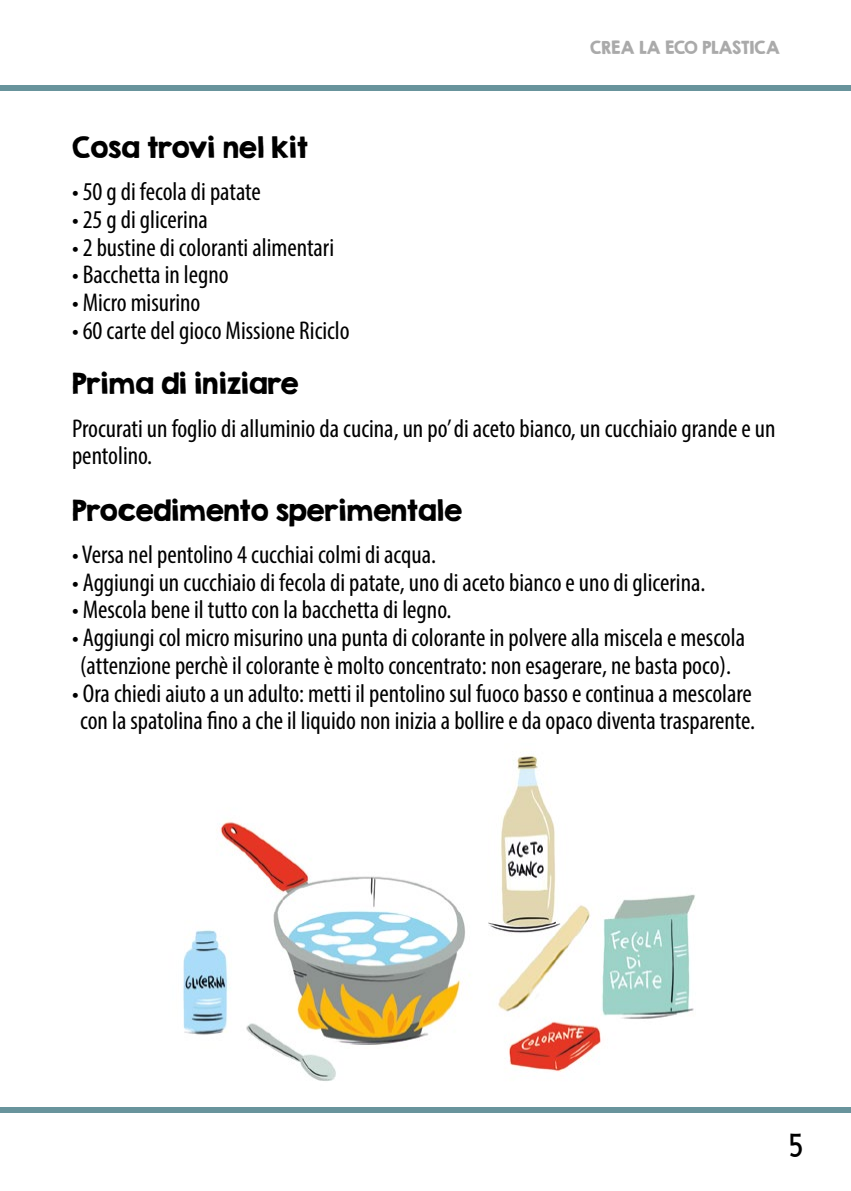
<style>
.page{position:relative;width:851px;height:1191px;background:#fff}
.page>*{position:absolute;margin:0;border:0;box-sizing:border-box;transform-origin:0 0}
.t1{font:26px "KG Second Chances Solid";color:#000}
.t2{font:condensed 25.8px/27.8px "Myriad Pro";color:#000;text-align:center}
.t3{font:24px "KG She Persisted";color:#000}
.t4{font:16px "KG Second Chances Solid";color:#aaa}
</style>
<div class="page">
<div style="left:0;top:85px;width:850px;height:5px;background:#68949c"></div>
<div style="left:0;top:1107px;width:850px;height:5px;background:#68949c"></div>
<img style="left:183px;top:755px;width:512px;height:326px">
<p class="t1" style="left:72px;top:131px;width:237px">Cosa trovi nel kit</p>
<p class="t2" style="left:72px;top:177px;width:190px">• 50 g di fecola di patate</p>
<p class="t2" style="left:72px;top:205px;width:137px">• 25 g di glicerina</p>
<p class="t2" style="left:72px;top:233px;width:263px">• 2 bustine di coloranti alimentari</p>
<p class="t2" style="left:72px;top:261px;width:158px">• Bacchetta in legno</p>
<p class="t2" style="left:72px;top:288px;width:130px">• Micro misurino</p>
<p class="t2" style="left:72px;top:316px;width:279px">• 60 carte del gioco Missione Riciclo</p>
<p class="t1" style="left:72px;top:367px;width:228px">Prima di iniziare</p>
<p class="t4" style="left:590px;top:38px;width:191px">CREA LA ECO PLASTICA</p>
<p class="t2" style="left:72px;top:414px;width:704px;text-align:left">Procurati un foglio di alluminio da cucina, un po’ di aceto bianco, un cucchiaio grande e un pentolino.</p>
<p class="t1" style="left:72px;top:493px;width:391px">Procedimento sperimentale</p>
<p class="t2" style="left:72px;top:540px;width:365px">• Versa nel pentolino 4 cucchiai colmi di acqua.</p>
<p class="t2" style="left:72px;top:568px;width:635px">• Aggiungi un cucchiaio di fecola di patate, uno di aceto bianco e uno di glicerina.</p>
<p class="t2" style="left:72px;top:595px;width:381px">• Mescola bene il tutto con la bacchetta di legno.</p>
<p class="t2" style="left:72px;top:623px;width:674px">• Aggiungi col micro misurino una punta di colorante in polvere alla miscela e mescola (attenzione perchè il colorante è molto concentrato: non esagerare, ne basta poco).</p>
<p class="t2" style="left:72px;top:679px;width:684px">• Ora chiedi aiuto a un adulto: metti il pentolino sul fuoco basso e continua a mescolare con la spatolina fino a che il liquido non inizia a bollire e da opaco diventa trasparente.</p>
<p class="t3" style="left:790px;top:1127px;width:14px">5</p>
</div>
